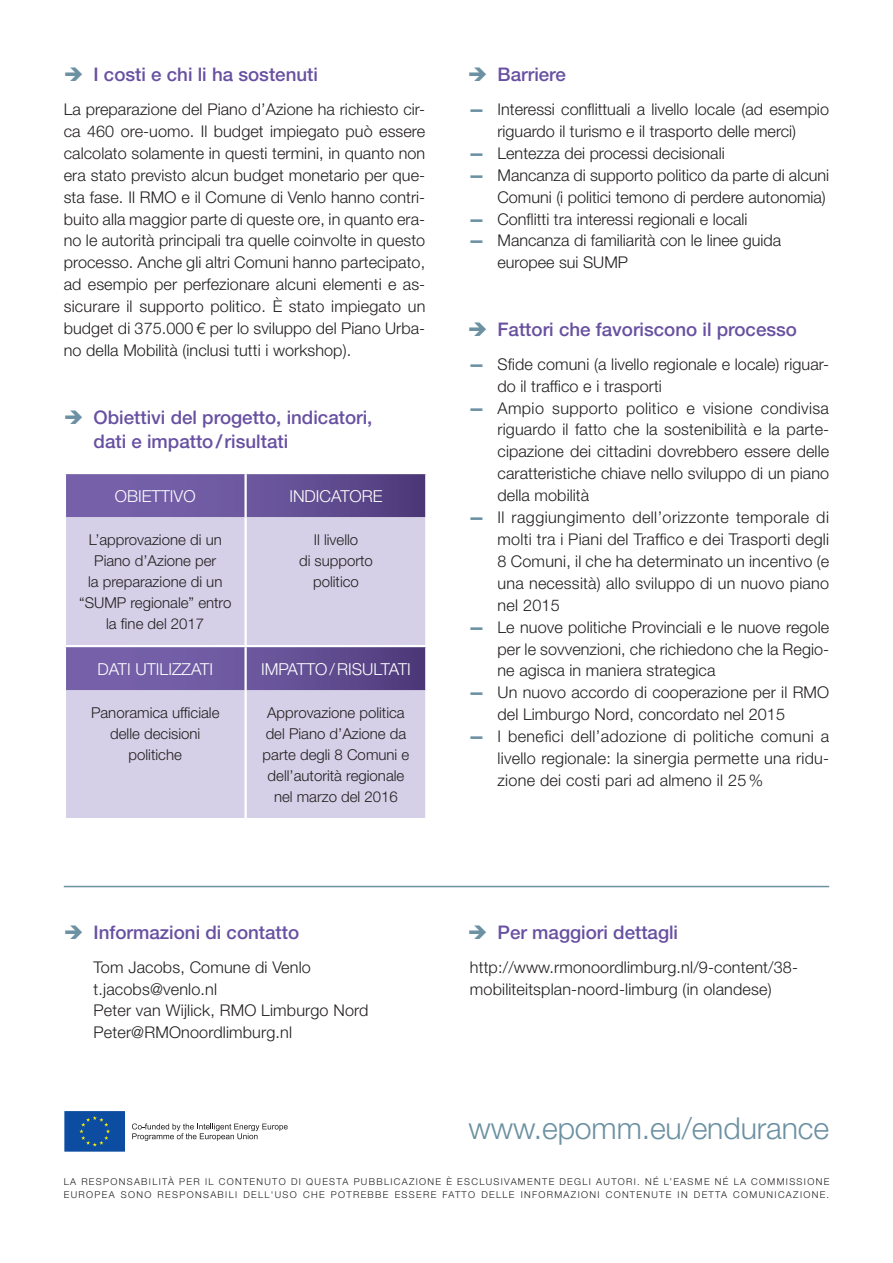
<style>
.page{position:relative;width:893px;height:1263px;background:#fff}
.page>*{position:absolute;margin:0;border:0;box-sizing:border-box;transform-origin:0 0}
.t1{font:300 30.3px "Helvetica Neue LT Pro";letter-spacing:-.005em;color:#6c91a2}
.t2{font:500 18.75px/24px "Helvetica Neue LT Pro";color:#6850a1}
.t3{font:300 16.5px "Helvetica Neue LT Pro";color:#fff}
.t4{font:300 16.2px/21.9px "Helvetica Neue LT Pro";letter-spacing:.005em;color:#231f20;text-align:justify}
.t5{font:300 15px/21px "Helvetica Neue LT Pro";color:#231f20;text-align:center}
.t6{font:300 9.45px "Helvetica Neue LT Pro";letter-spacing:.225em;color:#231f20}
.t7{font:300 9.45px "Helvetica Neue LT Pro";letter-spacing:.14em;color:#231f20}
.s1{font-weight:900;color:#6c91a2}
</style>
<div class="page">
<svg style="left:64px;top:1111px;width:61px;height:41px;background:#17549e"></svg>
<svg style="left:132px;top:1123px;width:156px;height:18px"></svg>
<hr style="left:64px;top:886px;width:765px;height:1px;background:#6c91a2">
<svg style="left:66px;top:474px;width:359px;height:43px;background:#685499"></svg>
<div style="left:66px;top:517px;width:359px;height:128px;background:#d5d0e7"></div>
<hr style="left:244px;top:517px;width:3px;height:128px;background:#fff">
<hr style="left:244px;top:474px;width:3px;height:43px;background:#fff">
<svg style="left:66px;top:647px;width:359px;height:43px;background:#68549a"></svg>
<div style="left:66px;top:690px;width:359px;height:128px;background:#d5d0e7"></div>
<hr style="left:244px;top:690px;width:3px;height:128px;background:#fff">
<hr style="left:244px;top:647px;width:3px;height:43px;background:#fff">
<p class="t2" style="left:94px;top:63px;width:226px">I costi e chi li ha sostenuti</p>
<p class="t4" style="left:64px;top:98px;width:363px">La preparazione del Piano d’Azione ha richiesto cir&shy;ca 460 ore-uomo. Il budget impiegato può essere calcolato solamente in questi termini, in quanto non era stato previsto alcun budget monetario per que&shy;sta fase. Il RMO e il Comune di Venlo hanno contri&shy;buito alla maggior parte di queste ore, in quanto era&shy;no le autorità principali tra quelle coinvolte in questo processo. Anche gli altri Comuni hanno partecipato, ad esempio per perfezionare alcuni elementi e as&shy;sicurare il supporto politico. È stato impiegato un budget di 375.000 € per lo sviluppo del Piano Urba&shy;no della Mobilità (inclusi tutti i workshop).</p>
<p class="t2" style="left:94px;top:405px;width:280px">Obiettivi del progetto, indicatori, dati e impatto/risultati</p>
<p class="t3" style="left:115px;top:486px;width:82px">OBIETTIVO</p>
<p class="t3" style="left:289px;top:486px;width:93px">INDICATORE</p>
<p class="t5" style="left:79px;top:529px;width:154px">L’approvazione di un<br>Piano d’Azione per<br>la preparazione di un “SUMP regionale” entro la fine del 2017</p>
<p class="t5" style="left:299px;top:529px;width:75px">Il livello<br>di supporto politico</p>
<p class="t3" style="left:97px;top:659px;width:117px">DATI UTILIZZATI</p>
<p class="t3" style="left:261px;top:659px;width:151px">IMPATTO/RISULTATI</p>
<p class="t5" style="left:91px;top:702px;width:130px">Panoramica ufficiale delle decisioni politiche</p>
<p class="t5" style="left:263px;top:702px;width:148px">Approvazione politica del Piano d’Azione da parte degli 8 Comuni e dell’autorità regionale nel marzo del 2016</p>
<p class="t2" style="left:497px;top:63px;width:70px">Barriere</p>
<p class="t4" style="left:469px;top:98px;width:362px;text-align:center"><span class="s1">—</span> Interessi conflittuali a livello locale (ad esempio riguardo il turismo e il trasporto delle merci)</p>
<p class="t4" style="left:469px;top:142px;width:258px"><span class="s1">—</span> Lentezza dei processi decisionali</p>
<p class="t4" style="left:469px;top:164px;width:362px;text-align:right"><span class="s1">—</span> Mancanza di supporto politico da parte di alcuni<br>Comuni (i politici temono di perdere autonomia)</p>
<p class="t4" style="left:469px;top:207px;width:280px"><span class="s1">—</span> Conflitti tra interessi regionali e locali</p>
<p class="t4" style="left:497px;top:229px;width:285px;text-indent:-29px"><span class="s1">—</span> Mancanza di familiarità con le linee guida europee sui SUMP</p>
<p class="t2" style="left:497px;top:317px;width:301px">Fattori che favoriscono il processo</p>
<p class="t4" style="left:497px;top:353px;width:333px;text-indent:-29px"><span class="s1">—</span> Sfide comuni (a livello regionale e locale) riguar&shy;do il traffico e i trasporti</p>
<p class="t4" style="left:497px;top:396px;width:333px;text-indent:-29px"><span class="s1">—</span> Ampio supporto politico e visione condivisa riguardo il fatto che la sostenibilità e la parte&shy;cipazione dei cittadini dovrebbero essere delle caratteristiche chiave nello sviluppo di un piano della mobilità</p>
<p class="t4" style="left:497px;top:506px;width:333px;text-indent:-29px"><span class="s1">—</span> Il raggiungimento dell’orizzonte temporale di molti tra i Piani del Traffico e dei Trasporti degli 8 Comuni, il che ha determinato un incentivo (e una necessità) allo sviluppo di un nuovo piano nel 2015</p>
<p class="t4" style="left:497px;top:615px;width:333px;text-indent:-29px"><span class="s1">—</span> Le nuove politiche Provinciali e le nuove regole per le sovvenzioni, che richiedono che la Regio&shy;ne agisca in maniera strategica</p>
<p class="t4" style="left:497px;top:681px;width:333px;text-indent:-29px"><span class="s1">—</span> Un nuovo accordo di cooperazione per il RMO del Limburgo Nord, concordato nel 2015</p>
<p class="t4" style="left:497px;top:725px;width:333px;text-indent:-29px"><span class="s1">—</span> I benefici dell’adozione di politiche comuni a livello regionale: la sinergia permette una ridu&shy;zione dei costi pari ad almeno il 25 %</p>
<p class="t2" style="left:94px;top:920px;width:207px">Informazioni di contatto</p>
<p class="t4" style="left:94px;top:956px;width:276px;text-align:left">Tom Jacobs, Comune di Venlo t.jacobs@venlo.nl<br>Peter van Wijlick, RMO Limburgo Nord<br>Peter@RMOnoordlimburg.nl</p>
<p class="t2" style="left:497px;top:920px;width:182px">Per maggiori dettagli</p>
<p class="t4" style="left:470px;top:956px;width:330px">http://www.rmonoordlimburg.nl/9-content/38- mobiliteitsplan-noord-limburg (in olandese)</p>
<h1 class="t1" style="left:469px;top:1110px;width:362px">www.epomm.eu/endurance</h1>
<p class="t6" style="left:64px;top:1175px;width:41px">La responsa</p>
<p class="t6" style="left:141px;top:1175px;width:14px">bilit</p>
<p class="t6" style="left:168px;top:1175px;width:59px">àper il cont</p>
<p class="t6" style="left:250px;top:1175px;width:16px">enuto</p>
<p class="t6" style="left:291px;top:1175px;width:46px">di questa</p>
<p class="t6" style="left:354px;top:1175px;width:38px">pubblica</p>
<p class="t6" style="left:409px;top:1175px;width:14px">z ion</p>
<p class="t6" style="left:436px;top:1175px;width:37px">e è esclusivam</p>
<p class="t6" style="left:527px;top:1175px;width:77px">ente degli autori</p>
<p class="t7" style="left:637px;top:1175px;width:130px">. Né l’EASME né la Commission</p>
<p class="t6" style="left:824px;top:1175px;width:7px">e</p>
<p class="t6" style="left:64px;top:1189px;width:16px">europ</p>
<p class="t6" style="left:102px;top:1189px;width:28px">ea sono</p>
<p class="t6" style="left:158px;top:1189px;width:23px">responsa</p>
<p class="t6" style="left:218px;top:1189px;width:13px">bili</p>
<p class="t6" style="left:243px;top:1189px;width:40px">dell 'uso</p>
<p class="t6" style="left:303px;top:1189px;width:36px">che potr</p>
<p class="t6" style="left:361px;top:1189px;width:96px">ebbe essere fatto</p>
<p class="t6" style="left:481px;top:1189px;width:66px">delle in forma</p>
<p class="t6" style="left:571px;top:1189px;width:13px">z ioni</p>
<p class="t6" style="left:606px;top:1189px;width:9px">cont</p>
<p class="t6" style="left:636px;top:1189px;width:15px">enut</p>
<p class="t6" style="left:666px;top:1189px;width:18px">e in</p>
<p class="t6" style="left:694px;top:1189px;width:22px">detta</p>
<p class="t6" style="left:733px;top:1189px;width:9px">comunica</p>
<p class="t6" style="left:793px;top:1189px;width:14px">z ion</p>
<p class="t6" style="left:820px;top:1189px;width:11px">e.</p>
</div>
